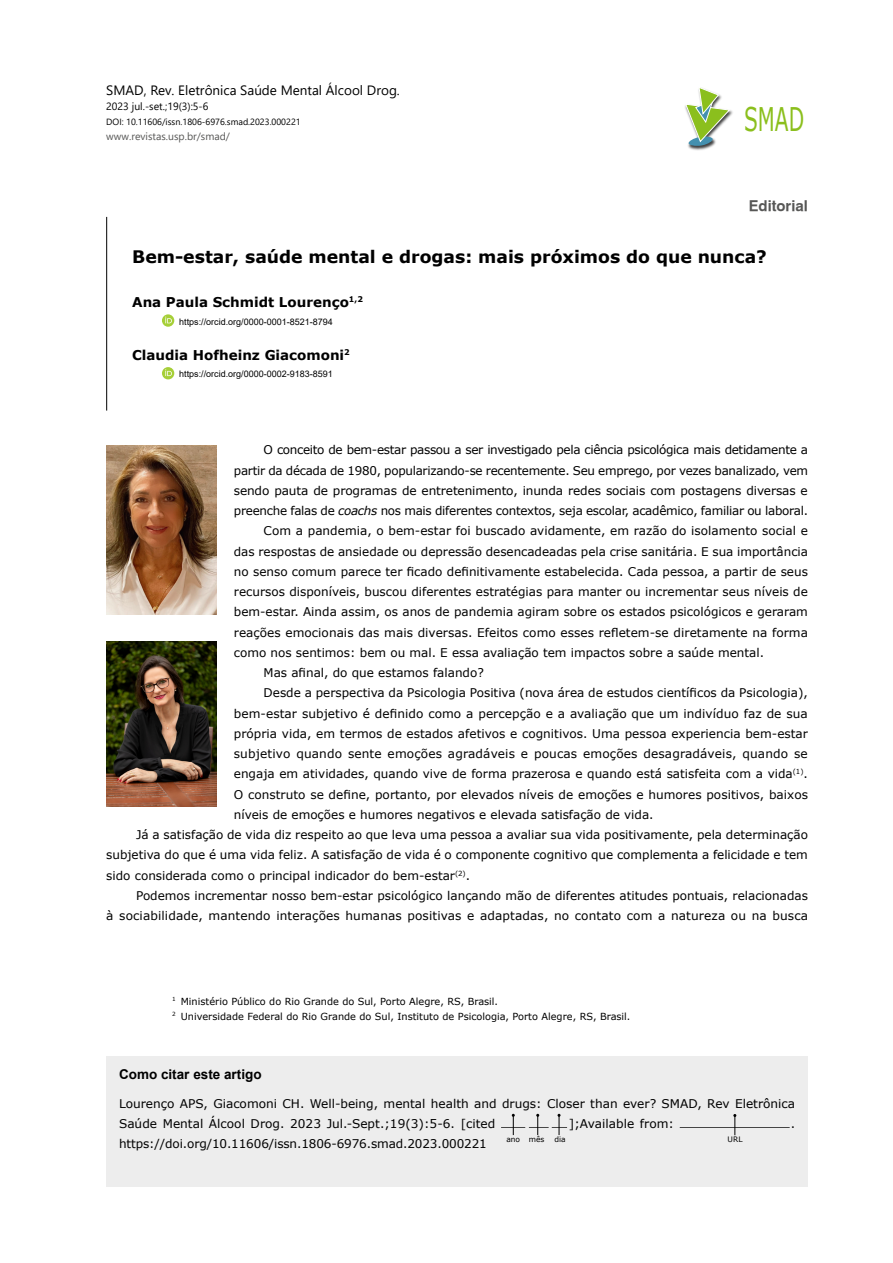
<style>
.page{position:relative;width:893px;height:1263px;background:#fff}
.page>*{position:absolute;margin:0;border:0;box-sizing:border-box;transform-origin:0 0}
.t1{font:32.55px "Verdana";color:#8bbf1d;scale:.62 1}
.t2{font:700 17.25px "Verdana";color:#000}
.t3{font:700 15px "Geneva";color:#575756}
.t4{font:700 13.5px "Verdana";color:#000}
.t5{font:13.5px "Segoe UI";color:#000}
.t6{font:700 13.5px "Arial";color:#000}
.t7{font:12px/20.2px "Verdana";color:#000}
.t8{font:12px "Verdana";letter-spacing:-.02em;color:#000}
.t9{font:12px "Verdana";letter-spacing:-.025em;color:#000}
.t10{font:12px "Verdana";letter-spacing:-.03em;color:#000}
.t11{font:10.5px "Segoe UI";color:#575756}
.t12{font:10.5px "Segoe UI";color:#000}
.t13{font:9.75px/15px "Verdana";color:#000}
.t14{font:9px "Arial";color:#000}
.t15{font:9px "Segoe UI";color:#000}
.t16{font:7.5px "Verdana";color:#000}
.s1{font-style:italic}
</style>
<div class="page">
<img style="left:688px;top:110px;width:45px;height:41px">
<svg style="left:685px;top:87px;width:46px;height:60px"></svg>
<div style="left:106px;top:1056px;width:702px;height:130px;background:#ededed"></div>
<svg style="left:501px;top:1114px;width:66px;height:21px"></svg>
<svg style="left:680px;top:1114px;width:110px;height:21px"></svg>
<hr style="left:106px;top:217px;width:1px;height:194px;background:#000">
<svg style="left:162px;top:314px;width:12px;height:13px"></svg>
<svg style="left:165px;top:317px;width:7px;height:6px"></svg>
<div style="left:162px;top:367px;width:12px;height:12px;background:#a6cf38;border-radius:50%"></div>
<svg style="left:165px;top:369px;width:7px;height:7px"></svg>
<img style="left:106px;top:445px;width:110px;height:169px">
<img style="left:106px;top:641px;width:111px;height:166px">
<p class="t5" style="left:106px;top:77px;width:295px">SMAD, Rev. Eletrônica Saúde Mental Álcool Drog.</p>
<p class="t12" style="left:106px;top:96px;width:104px">2023 jul.-set.;19(3):5-6</p>
<p class="t15" style="left:106px;top:113px;width:196px">DOI: 10.11606/issn.1806-6976.smad.2023.000221</p>
<p class="t11" style="left:106px;top:126px;width:125px">www.revistas.usp.br/smad/</p>
<h1 class="t1" style="left:744px;top:97px;width:99px">SMAD</h1>
<p class="t3" style="left:749px;top:197px;width:61px">Editorial</p>
<h2 class="t2" style="left:132px;top:245px;width:636px">Bem-estar, saúde mental e drogas: mais próximos do que nunca?</h2>
<p class="t4" style="left:132px;top:292px;width:232px">Ana Paula Schmidt Lourenço<sup>1,2</sup></p>
<p class="t14" style="left:179px;top:315px;width:155px">https://orcid.org/0000-0001-8521-8794</p>
<p class="t4" style="left:132px;top:345px;width:219px">Claudia Hofheinz Giacomoni<sup>2</sup></p>
<p class="t14" style="left:179px;top:368px;width:155px">https://orcid.org/0000-0002-9183-8591</p>
<p class="t10" style="left:264px;top:442px;width:546px">O conceito de bem-estar passou a ser investigado pela ciência psicológica mais detidamente a</p>
<p class="t9" style="left:234px;top:462px;width:576px">partir da década de 1980, popularizando-se recentemente. Seu emprego, por vezes banalizado, vem</p>
<p class="t7" style="left:234px;top:480px;width:575px">sendo pauta de programas de entretenimento, inunda redes sociais com postagens diversas e</p>
<p class="t8" style="left:234px;top:502px;width:576px">preenche falas de <span class="s1">coachs</span> nos mais diferentes contextos, seja escolar, acadêmico, familiar ou laboral.</p>
<p class="t7" style="left:264px;top:521px;width:546px">Com a pandemia, o bem-estar foi buscado avidamente, em razão do isolamento social e</p>
<p class="t7" style="left:234px;top:541px;width:576px">das respostas de ansiedade ou depressão desencadeadas pela crise sanitária. E sua importância</p>
<p class="t7" style="left:234px;top:561px;width:576px">no senso comum parece ter ficado definitivamente estabelecida. Cada pessoa, a partir de seus</p>
<p class="t7" style="left:234px;top:581px;width:576px">recursos disponíveis, buscou diferentes estratégias para manter ou incrementar seus níveis de</p>
<p class="t7" style="left:234px;top:602px;width:576px">bem-estar. Ainda assim, os anos de pandemia agiram sobre os estados psicológicos e geraram</p>
<p class="t7" style="left:234px;top:622px;width:576px">reações emocionais das mais diversas. Efeitos como esses refletem-se diretamente na forma</p>
<p class="t7" style="left:234px;top:642px;width:532px">como nos sentimos: bem ou mal. E essa avaliação tem impactos sobre a saúde mental.</p>
<p class="t7" style="left:264px;top:662px;width:222px">Mas afinal, do que estamos falando?</p>
<p class="t7" style="left:264px;top:683px;width:546px">Desde a perspectiva da Psicologia Positiva (nova área de estudos científicos da Psicologia),</p>
<p class="t7" style="left:234px;top:703px;width:575px">bem-estar subjetivo é definido como a percepção e a avaliação que um indivíduo faz de sua</p>
<p class="t7" style="left:234px;top:723px;width:576px">própria vida, em termos de estados afetivos e cognitivos. Uma pessoa experiencia bem-estar</p>
<p class="t7" style="left:234px;top:743px;width:575px">subjetivo quando sente emoções agradáveis e poucas emoções desagradáveis, quando se</p>
<p class="t7" style="left:234px;top:764px;width:576px">engaja em atividades, quando vive de forma prazerosa e quando está satisfeita com a vida<sup>(1)</sup>.</p>
<p class="t7" style="left:234px;top:784px;width:576px">O construto se define, portanto, por elevados níveis de emoções e humores positivos, baixos</p>
<p class="t7" style="left:234px;top:804px;width:421px">níveis de emoções e humores negativos e elevada satisfação de vida.</p>
<p class="t7" style="left:136px;top:824px;width:673px">Já a satisfação de vida diz respeito ao que leva uma pessoa a avaliar sua vida positivamente, pela determinação</p>
<p class="t7" style="left:106px;top:845px;width:703px">subjetiva do que é uma vida feliz. A satisfação de vida é o componente cognitivo que complementa a felicidade e tem</p>
<p class="t7" style="left:106px;top:865px;width:365px">sido considerada como o principal indicador do bem-estar<sup>(2)</sup>.</p>
<p class="t7" style="left:136px;top:885px;width:673px">Podemos incrementar nosso bem-estar psicológico lançando mão de diferentes atitudes pontuais, relacionadas</p>
<p class="t7" style="left:106px;top:905px;width:703px">à sociabilidade, mantendo interações humanas positivas e adaptadas, no contato com a natureza ou na busca</p>
<p class="t13" style="left:172px;top:993px;width:460px"><sup>1</sup> Ministério Público do Rio Grande do Sul, Porto Alegre, RS, Brasil.<br><sup>2</sup> Universidade Federal do Rio Grande do Sul, Instituto de Psicologia, Porto Alegre, RS, Brasil.</p>
<p class="t6" style="left:119px;top:1065px;width:144px">Como citar este artigo</p>
<p class="t7" style="left:119px;top:1093px;width:678px">Lourenço APS, Giacomoni CH. Well-being, mental health and drugs: Closer than ever? SMAD, Rev Eletrônica<br>Saúde Mental Álcool Drog. 2023 Jul.-Sept.;19(3):5-6. [cited</p>
<p class="t16" style="left:506px;top:1134px;width:40px">ano mês</p>
<p class="t16" style="left:554px;top:1134px;width:13px">dia</p>
<p class="t7" style="left:569px;top:1113px;width:107px">];Available from:</p>
<p class="t7" style="left:791px;top:1113px;width:6px">.</p>
<p class="t16" style="left:728px;top:1134px;width:16px">URL</p>
<p class="t7" style="left:119px;top:1133px;width:369px">https://doi.org/10.11606/issn.1806-6976.smad.2023.000221</p>
</div>
